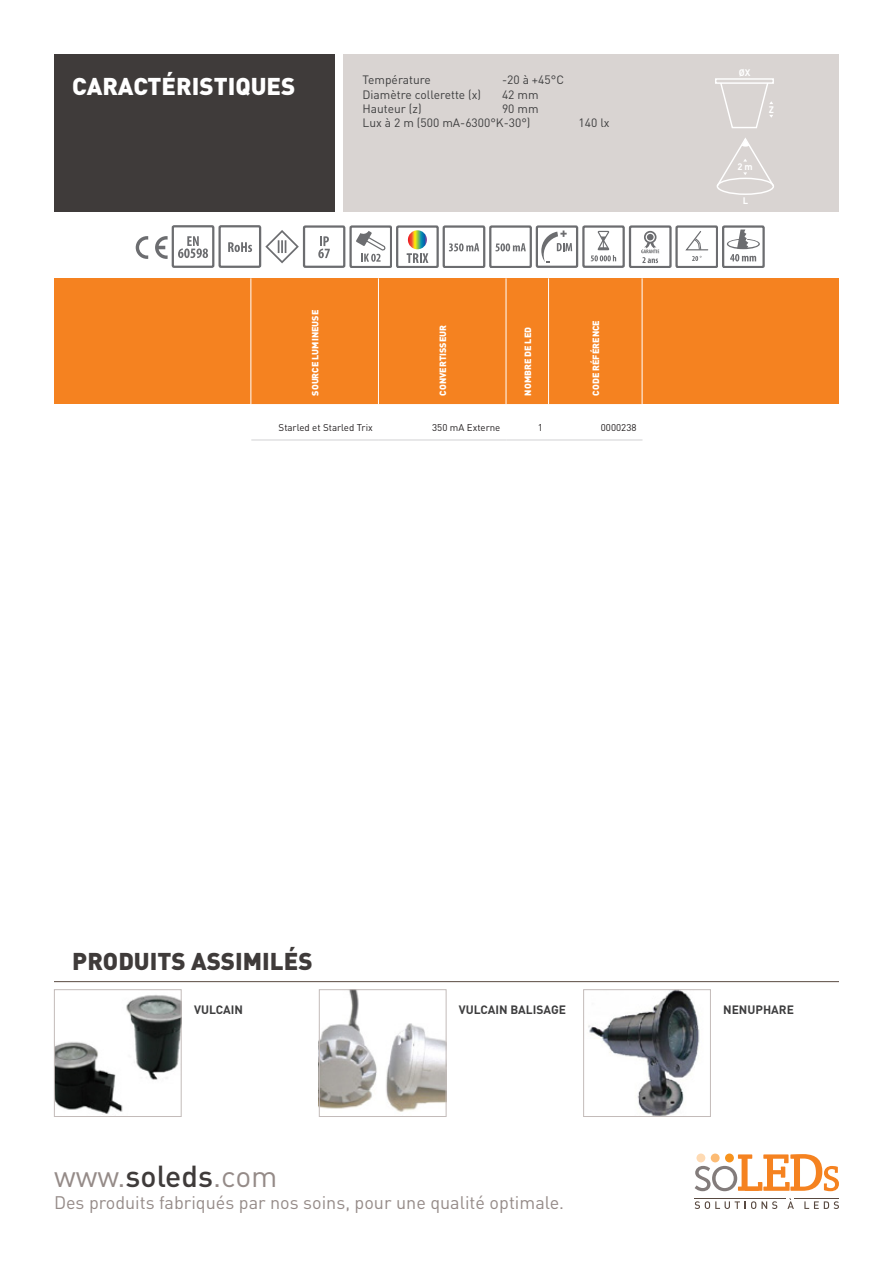
<style>
.page{position:relative;width:893px;height:1263px;background:#fff}
.page>*{position:absolute;margin:0;border:0;box-sizing:border-box;transform-origin:0 0}
.t1{font:30px "DIN";color:#958b88}
.t2{font:900 24px "DIN";color:#3f3b3a}
.t3{font:900 24px "DIN";color:#fff}
.t4{font:18px "DIN";color:#958b88}
.t5{font:12px/14.4px "DIN";color:#3e3e3f}
.t6{font:700 12px "DIN";color:#3e3e3f}
.t7{font:9.75px "DIN";color:#231f20}
.t8{font:700 9.45px "DIN";color:#fff}
.t9{font:900 9px "DIN";color:#fff}
.s1{font-weight:500;color:#3f3b3a}
</style>
<div class="page">
<svg style="left:695px;top:1154px;width:144px;height:37px"></svg>
<div style="left:725px;top:1153px;width:9px;height:9px;background:#f7931d;border-radius:50%"></div>
<div style="left:711px;top:1153px;width:9px;height:9px;background:#fcbb74;border-radius:50%"></div>
<div style="left:696px;top:1153px;width:9px;height:9px;background:#fedab3;border-radius:50%"></div>
<svg style="left:695px;top:1201px;width:82px;height:8px"></svg>
<svg style="left:787px;top:1198px;width:7px;height:11px"></svg>
<svg style="left:804px;top:1201px;width:35px;height:8px"></svg>
<hr style="left:794px;top:1198px;width:45px;height:1px;background:#594a41">
<hr style="left:695px;top:1198px;width:91px;height:1px;background:#594a41">
<div style="left:54px;top:54px;width:280px;height:157px;background:#3f3b3a"></div>
<div style="left:344px;top:54px;width:495px;height:157px;background:#d9d4d2"></div>
<hr style="left:54px;top:981px;width:785px;height:1px;background:#594a41">
<img style="left:56px;top:995px;width:124px;height:119px">
<div style="left:54px;top:989px;width:128px;height:128px;border:1px solid #c3bbb9"></div>
<img style="left:321px;top:991px;width:123px;height:121px">
<div style="left:319px;top:989px;width:127px;height:128px;border:1px solid #c3bbb9"></div>
<img style="left:588px;top:991px;width:112px;height:124px">
<div style="left:583px;top:989px;width:128px;height:128px;border:1px solid #c3bbb9"></div>
<svg style="left:136px;top:236px;width:32px;height:23px"></svg>
<div style="left:172px;top:225px;width:42px;height:43px;border:2px solid #6c6d70"></div>
<svg style="left:178px;top:236px;width:30px;height:22px"></svg>
<div style="left:218px;top:225px;width:43px;height:43px;border:2px solid #6c6d70"></div>
<svg style="left:228px;top:242px;width:24px;height:10px"></svg>
<svg style="left:265px;top:230px;width:34px;height:33px"></svg>
<div style="left:303px;top:225px;width:42px;height:43px;border:2px solid #6c6d70"></div>
<svg style="left:318px;top:236px;width:12px;height:22px"></svg>
<div style="left:349px;top:225px;width:43px;height:43px;border:2px solid #6c6d70"></div>
<svg style="left:356px;top:231px;width:30px;height:31px"></svg>
<svg style="left:408px;top:230px;width:19px;height:19px"></svg>
<div style="left:396px;top:225px;width:42px;height:43px;border:2px solid #6c6d70"></div>
<svg style="left:407px;top:253px;width:21px;height:10px"></svg>
<div style="left:443px;top:225px;width:42px;height:43px;border:2px solid #6c6d70"></div>
<svg style="left:449px;top:243px;width:30px;height:8px"></svg>
<div style="left:489px;top:225px;width:43px;height:43px;border:2px solid #6c6d70"></div>
<svg style="left:495px;top:243px;width:31px;height:8px"></svg>
<div style="left:536px;top:225px;width:42px;height:43px;border:2px solid #6c6d70"></div>
<svg style="left:541px;top:230px;width:31px;height:33px"></svg>
<div style="left:582px;top:225px;width:43px;height:43px;border:2px solid #6c6d70"></div>
<svg style="left:591px;top:230px;width:25px;height:31px"></svg>
<div style="left:629px;top:225px;width:42px;height:43px;border:2px solid #6c6d70"></div>
<div style="left:644px;top:231px;width:12px;height:12px;border:2px solid #6c6d70;border-radius:50%"></div>
<div style="left:647px;top:234px;width:7px;height:6px;background:#6c6d70;border-radius:50%"></div>
<svg style="left:641px;top:242px;width:18px;height:21px"></svg>
<div style="left:675px;top:225px;width:43px;height:43px;border:2px solid #6c6d70"></div>
<svg style="left:685px;top:231px;width:24px;height:30px"></svg>
<div style="left:722px;top:225px;width:42px;height:43px;border:2px solid #6c6d70"></div>
<svg style="left:727px;top:230px;width:33px;height:31px"></svg>
<div style="left:54px;top:278px;width:785px;height:126px;background:#f58220"></div>
<svg style="left:251px;top:278px;width:391px;height:126px"></svg>
<hr style="left:250px;top:278px;width:1px;height:126px;background:#fff">
<hr style="left:378px;top:278px;width:1px;height:126px;background:#fff">
<hr style="left:506px;top:278px;width:1px;height:126px;background:#fff">
<hr style="left:548px;top:278px;width:1px;height:126px;background:#fff">
<hr style="left:642px;top:278px;width:1px;height:126px;background:#fff">
<hr style="left:251px;top:440px;width:128px;height:1px;background:#d1d2d4">
<hr style="left:379px;top:440px;width:127px;height:1px;background:#d1d2d4">
<hr style="left:506px;top:440px;width:43px;height:1px;background:#d1d2d4">
<hr style="left:549px;top:440px;width:93px;height:1px;background:#d1d2d4">
<div style="left:717px;top:178px;width:57px;height:17px;border:1px solid #fff;border-radius:50%"></div>
<svg style="left:716px;top:138px;width:58px;height:50px"></svg>
<div style="left:715px;top:78px;width:59px;height:6px;border:1px solid #fff"></div>
<svg style="left:719px;top:81px;width:54px;height:48px"></svg>
<h2 class="t3" style="left:72px;top:70px;width:225px">CARACTÉRISTIQUES</h2>
<p class="t5" style="left:363px;top:72px;width:70px">Température</p>
<p class="t5" style="left:502px;top:72px;width:63px">-20 à +45°C</p>
<p class="t5" style="left:363px;top:87px;width:120px">Diamètre collerette (x)</p>
<p class="t5" style="left:502px;top:87px;width:38px">42 mm</p>
<p class="t5" style="left:363px;top:101px;width:61px">Hauteur (z)</p>
<p class="t5" style="left:363px;top:101px;width:178px;text-indent:139px">90 mm<br>Lux à 2 m (500 mA-6300°K-30°)</p>
<p class="t5" style="left:579px;top:116px;width:33px">140 lx</p>
<p class="t9" style="left:309px;top:395px;width:87px;rotate:-90deg">SOURCE LUMINEUSE</p>
<p class="t9" style="left:437px;top:395px;width:72px;rotate:-90deg">CONVERTISSEUR</p>
<p class="t9" style="left:522px;top:395px;width:70px;rotate:-90deg">NOMBRE DE LED</p>
<p class="t9" style="left:590px;top:395px;width:77px;rotate:-90deg">CODE RÉFÉRENCE</p>
<p class="t7" style="left:279px;top:422px;width:96px">Starled et Starled Trix</p>
<p class="t7" style="left:432px;top:422px;width:70px">350 mA Externe</p>
<p class="t7" style="left:538px;top:422px;width:7px">1</p>
<p class="t7" style="left:601px;top:422px;width:37px">0000238</p>
<p class="t8" style="left:739px;top:66px;width:13px">ØX</p>
<p class="t8" style="left:769px;top:103px;width:7px">Z</p>
<p class="t8" style="left:737px;top:161px;width:17px">2 m</p>
<p class="t8" style="left:743px;top:195px;width:7px">L</p>
<h2 class="t2" style="left:72px;top:945px;width:242px">PRODUITS ASSIMILÉS</h2>
<p class="t6" style="left:194px;top:1001px;width:50px">VULCAIN</p>
<p class="t6" style="left:459px;top:1001px;width:109px">VULCAIN BALISAGE</p>
<p class="t6" style="left:723px;top:1001px;width:72px">NENUPHARE</p>
<h1 class="t1" style="left:54px;top:1158px;width:225px">www.<span class="s1">soleds</span>.com</h1>
<h3 class="t4" style="left:54px;top:1191px;width:512px">Des produits fabriqués par nos soins, pour une qualité optimale.</h3>
</div>
